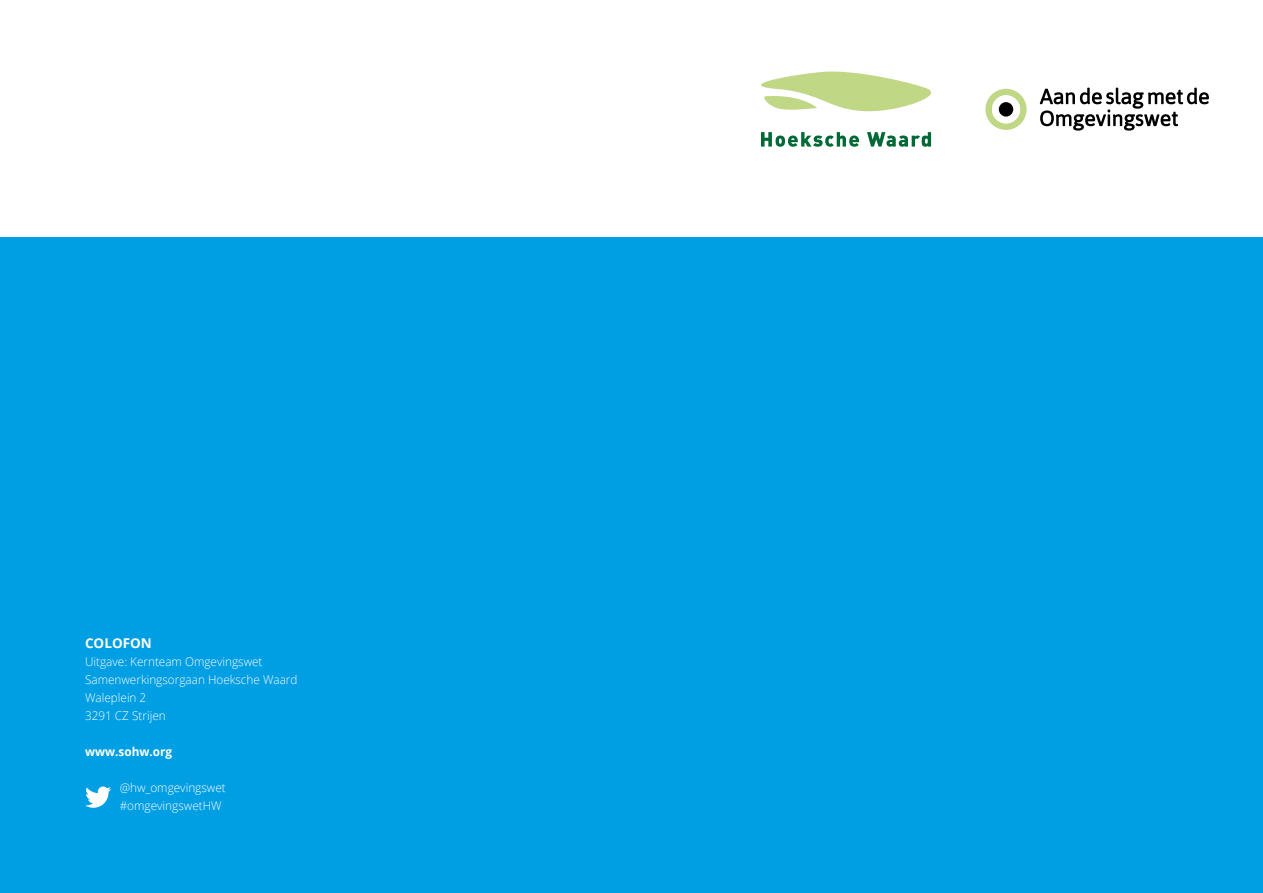
<style>
.page{position:relative;width:1263px;height:893px;background:#fff}
.page>*{position:absolute;margin:0;border:0;box-sizing:border-box;transform-origin:0 0}
.t1{font:700 13.5px "Open Sans";color:#fff}
.t2{font:300 12px/18px "Open Sans";color:#fff}
.t3{font:700 12px "Open Sans";color:#fff}
</style>
<div class="page">
<div style="left:0;top:237px;width:1263px;height:656px;background:#009ee3"></div>
<svg style="left:985px;top:89px;width:41px;height:41px"></svg>
<div style="left:992px;top:95px;width:28px;height:28px;background:#fff;border-radius:50%"></div>
<div style="left:999px;top:102px;width:14px;height:15px;background:#000;border-radius:50%"></div>
<svg style="left:1040px;top:88px;width:169px;height:43px"></svg>
<svg style="left:761px;top:132px;width:98px;height:15px"></svg>
<svg style="left:867px;top:132px;width:64px;height:15px"></svg>
<svg style="left:761px;top:71px;width:170px;height:41px"></svg>
<svg style="left:85px;top:786px;width:26px;height:22px"></svg>
<p class="t1" style="left:85px;top:634px;width:68px">COLOFON</p>
<p class="t2" style="left:85px;top:652px;width:214px">Uitgave: Kernteam Omgevingswet<br>Samenwerkingsorgaan Hoeksche Waard<br>Waleplein 2<br>3291 CZ Strijen</p>
<p class="t3" style="left:85px;top:743px;width:89px">www.sohw.org</p>
<p class="t2" style="left:120px;top:778px;width:108px">@hw_omgevingswet #omgevingswetHW</p>
</div>
